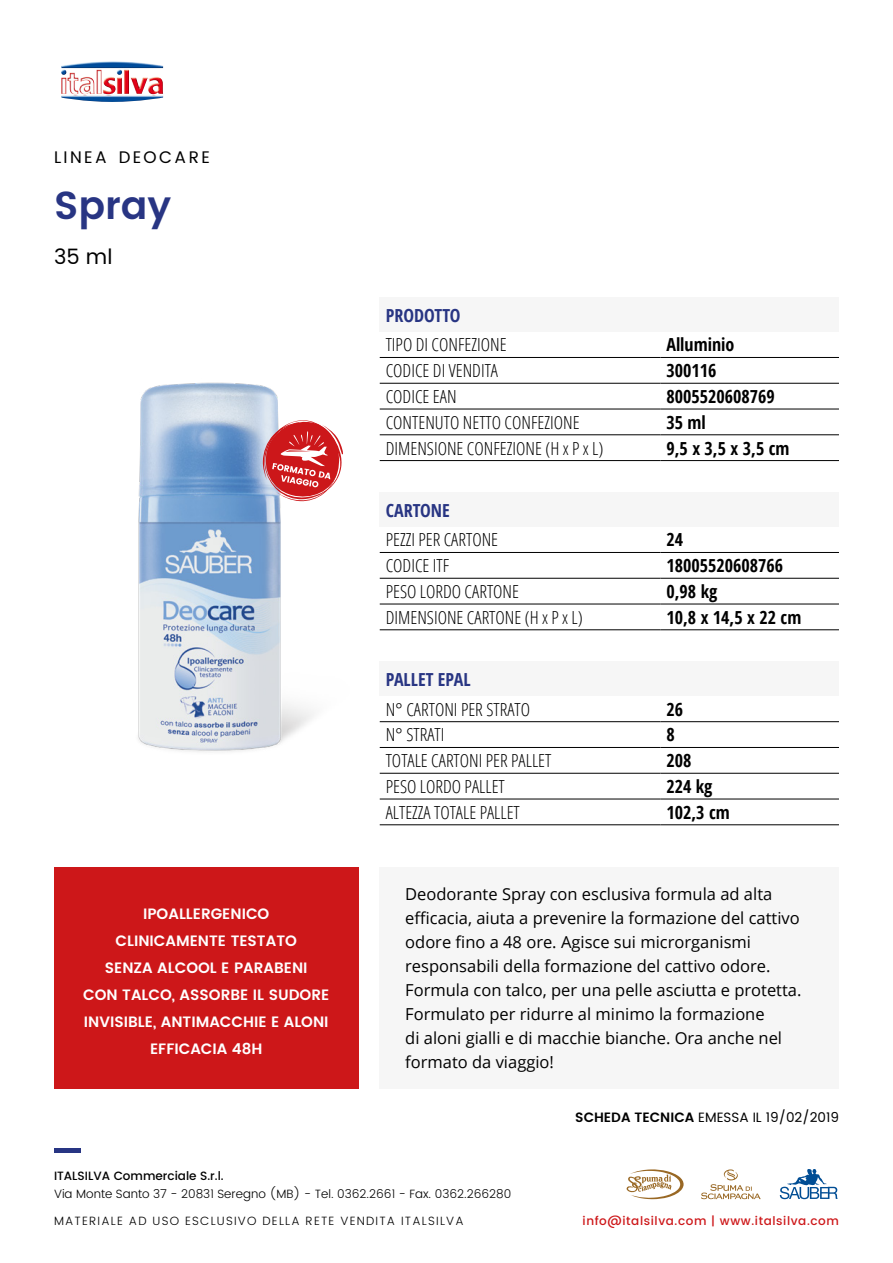
<style>
.page{position:relative;width:893px;height:1263px;background:#fff}
.page>*{position:absolute;margin:0;border:0;box-sizing:border-box;transform-origin:0 0}
.t1{font:600 39px "Poppins";color:#283583}
.t2{font:21px "Poppins";color:#000}
.t3{font:300 condensed 18px "Open Sans";color:#000}
.t4{font:700 condensed 18px "Open Sans";color:#000}
.t5{font:700 condensed 18px "Open Sans";color:#283583}
.t6{font:16.8px "Poppins";letter-spacing:.145em;color:#000}
.t7{font:16.5px/24px "Open Sans";color:#000}
.t8{font:600 15px/27px "Poppins";color:#fff;text-align:center}
.t9{font:13.5px "Poppins";color:#000}
.t10{font:300 12px "Poppins";color:#000}
.t11{font:300 12px "Poppins";letter-spacing:.1em;color:#000}
.t12{font:500 12px "Poppins";letter-spacing:.05em;color:#cd1719}
.t13{font:500 12px "Poppins";color:#000}
.s1{font-weight:600}
</style>
<div class="page">
<hr style="left:54px;top:1148px;width:26px;height:4px;background:#283583">
<svg style="left:626px;top:1169px;width:58px;height:30px"></svg>
<svg style="left:780px;top:1169px;width:58px;height:30px"></svg>
<svg style="left:701px;top:1169px;width:60px;height:30px"></svg>
<img style="left:61px;top:61px;width:102px;height:41px">
<div style="left:54px;top:867px;width:304px;height:222px;background:#cd1719"></div>
<div style="left:380px;top:867px;width:459px;height:222px;background:#f6f6f6"></div>
<img style="left:138px;top:382px;width:176px;height:370px">
<div style="left:380px;top:662px;width:459px;height:34px;background:#f6f6f6"></div>
<hr style="left:380px;top:721px;width:280px;height:1px;background:#000">
<hr style="left:660px;top:721px;width:179px;height:1px;background:#000">
<hr style="left:380px;top:747px;width:280px;height:1px;background:#000">
<hr style="left:660px;top:747px;width:179px;height:1px;background:#000">
<hr style="left:380px;top:773px;width:280px;height:1px;background:#000">
<hr style="left:660px;top:773px;width:179px;height:1px;background:#000">
<hr style="left:380px;top:799px;width:280px;height:1px;background:#000">
<hr style="left:660px;top:799px;width:179px;height:1px;background:#000">
<hr style="left:380px;top:824px;width:280px;height:1px;background:#000">
<hr style="left:660px;top:824px;width:179px;height:1px;background:#000">
<div style="left:380px;top:493px;width:459px;height:34px;background:#f6f6f6"></div>
<hr style="left:380px;top:552px;width:280px;height:1px;background:#000">
<hr style="left:660px;top:552px;width:179px;height:1px;background:#000">
<hr style="left:380px;top:578px;width:280px;height:1px;background:#000">
<hr style="left:660px;top:578px;width:179px;height:1px;background:#000">
<hr style="left:380px;top:604px;width:280px;height:1px;background:#000">
<hr style="left:660px;top:604px;width:179px;height:1px;background:#000">
<hr style="left:380px;top:629px;width:280px;height:1px;background:#000">
<hr style="left:660px;top:629px;width:179px;height:1px;background:#000">
<div style="left:380px;top:298px;width:459px;height:34px;background:#f6f6f6"></div>
<hr style="left:380px;top:357px;width:280px;height:1px;background:#000">
<hr style="left:660px;top:357px;width:179px;height:1px;background:#000">
<hr style="left:380px;top:383px;width:280px;height:1px;background:#000">
<hr style="left:660px;top:383px;width:179px;height:1px;background:#000">
<hr style="left:380px;top:409px;width:280px;height:1px;background:#000">
<hr style="left:660px;top:409px;width:179px;height:1px;background:#000">
<hr style="left:380px;top:434px;width:280px;height:1px;background:#000">
<hr style="left:660px;top:434px;width:179px;height:1px;background:#000">
<hr style="left:380px;top:460px;width:280px;height:1px;background:#000">
<hr style="left:660px;top:460px;width:179px;height:1px;background:#000">
<svg style="left:262px;top:418px;width:81px;height:83px"></svg>
<p class="t6" style="left:54px;top:145px;width:157px">LINEA DEOCARE</p>
<h1 class="t1" style="left:54px;top:176px;width:119px">Spray</h1>
<p class="t2" style="left:54px;top:241px;width:60px">35 ml</p>
<p class="t8" style="left:83px;top:901px;width:248px">IPOALLERGENICO<br>CLINICAMENTE TESTATO<br>SENZA ALCOOL E PARABENI<br>CON TALCO, ASSORBE IL SUDORE<br>INVISIBLE, ANTIMACCHIE E ALONI<br>EFFICACIA 48H</p>
<p class="t5" style="left:386px;top:302px;width:76px">PRODOTTO</p>
<p class="t3" style="left:386px;top:333px;width:122px">TIPO DI CONFEZIONE</p>
<p class="t4" style="left:666px;top:332px;width:70px">Alluminio</p>
<p class="t3" style="left:386px;top:358px;width:114px">CODICE DI VENDITA</p>
<p class="t4" style="left:666px;top:358px;width:52px">300116</p>
<p class="t3" style="left:386px;top:384px;width:72px">CODICE EAN</p>
<p class="t4" style="left:666px;top:384px;width:110px">8005520608769</p>
<p class="t3" style="left:386px;top:410px;width:195px">CONTENUTO NETTO CONFEZIONE</p>
<p class="t4" style="left:666px;top:410px;width:41px">35 ml</p>
<p class="t3" style="left:386px;top:436px;width:219px">DIMENSIONE CONFEZIONE (H x P x L)</p>
<p class="t4" style="left:666px;top:435px;width:125px">9,5 x 3,5 x 3,5 cm</p>
<p class="t5" style="left:386px;top:497px;width:66px">CARTONE</p>
<p class="t3" style="left:386px;top:528px;width:114px">PEZZI PER CARTONE</p>
<p class="t4" style="left:666px;top:527px;width:18px">24</p>
<p class="t3" style="left:386px;top:553px;width:65px">CODICE ITF</p>
<p class="t4" style="left:666px;top:553px;width:118px">18005520608766</p>
<p class="t3" style="left:386px;top:579px;width:135px">PESO LORDO CARTONE</p>
<p class="t4" style="left:666px;top:579px;width:53px">0,98 kg</p>
<p class="t3" style="left:386px;top:605px;width:199px">DIMENSIONE CARTONE (H x P x L)</p>
<p class="t4" style="left:666px;top:605px;width:136px">10,8 x 14,5 x 22 cm</p>
<p class="t5" style="left:386px;top:667px;width:87px">PALLET EPAL</p>
<p class="t3" style="left:386px;top:697px;width:146px">N° CARTONI PER STRATO</p>
<p class="t4" style="left:666px;top:697px;width:18px">26</p>
<p class="t3" style="left:386px;top:723px;width:60px">N° STRATI</p>
<p class="t4" style="left:666px;top:722px;width:10px">8</p>
<p class="t3" style="left:386px;top:748px;width:167px">TOTALE CARTONI PER PALLET</p>
<p class="t4" style="left:666px;top:748px;width:27px">208</p>
<p class="t3" style="left:386px;top:774px;width:121px">PESO LORDO PALLET</p>
<p class="t4" style="left:666px;top:774px;width:48px">224 kg</p>
<p class="t3" style="left:386px;top:800px;width:136px">ALTEZZA TOTALE PALLET</p>
<p class="t4" style="left:666px;top:800px;width:65px">102,3 cm</p>
<p class="t7" style="left:405px;top:882px;width:398px">Deodorante Spray con esclusiva formula ad alta efficacia, aiuta a prevenire la formazione del cattivo odore fino a 48 ore. Agisce sui microrganismi responsabili della formazione del cattivo odore.<br>Formula con talco, per una pelle asciutta e protetta.<br>Formulato per ridurre al minimo la formazione<br>di aloni gialli e di macchie bianche. Ora anche nel formato da viaggio!</p>
<p class="t9" style="left:575px;top:1107px;width:265px"><span class="s1">SCHEDA TECNICA</span> EMESSA IL 19/02/2019</p>
<p class="t13" style="left:54px;top:1167px;width:171px">ITALSILVA Commerciale S.r.l.</p>
<p class="t10" style="left:54px;top:1185px;width:459px">Via Monte Santo 37 - 20831 Seregno (MB) - Tel. 0362.2661 - Fax. 0362.266280</p>
<p class="t11" style="left:54px;top:1212px;width:411px">MATERIALE AD USO ESCLUSIVO DELLA RETE VENDITA ITALSILVA</p>
<p class="t12" style="left:583px;top:1212px;width:258px">info@italsilva.com | www.italsilva.com</p>
</div>
